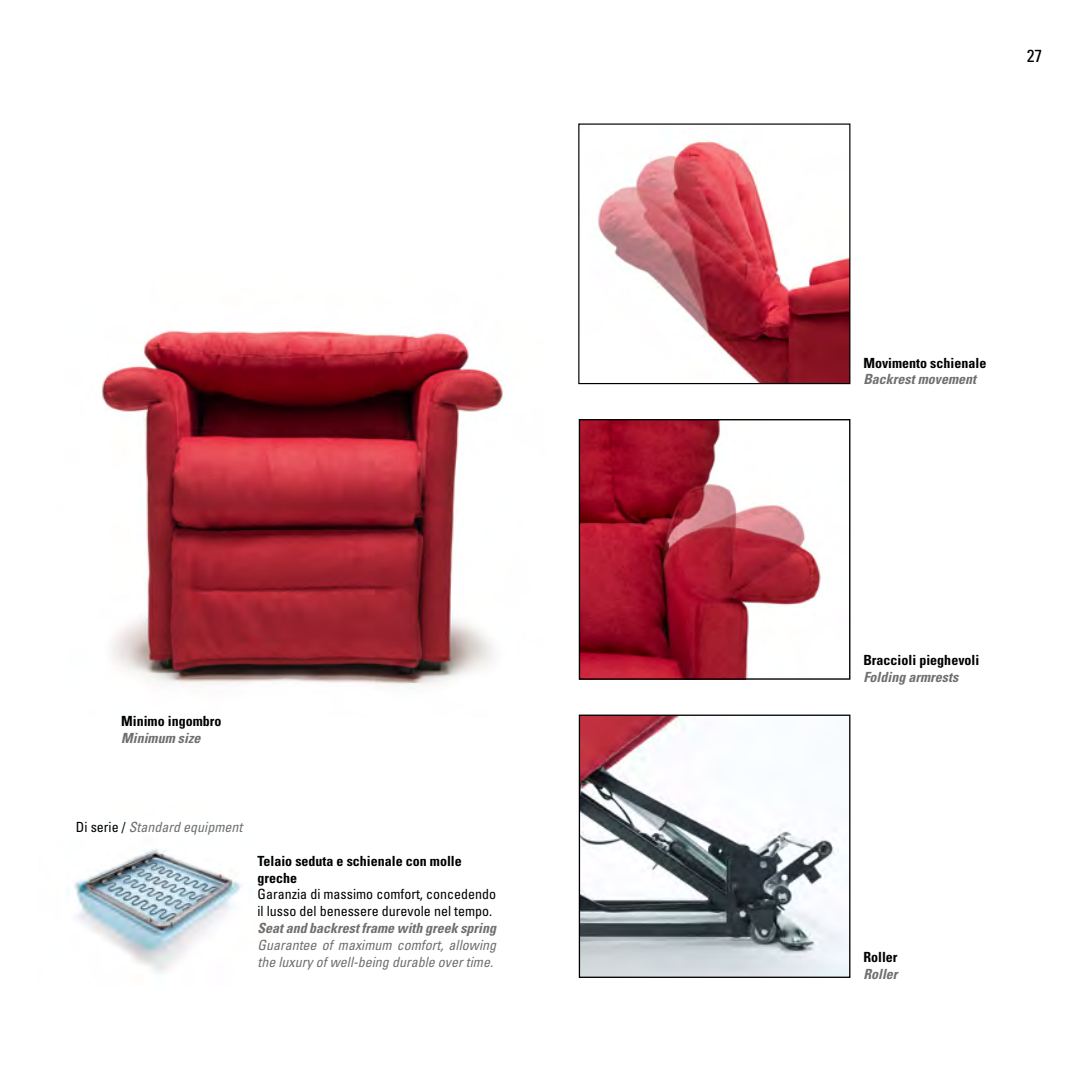
<style>
.page{position:relative;width:1092px;height:1092px;background:#fff}
.page>*{position:absolute;margin:0;border:0;box-sizing:border-box;transform-origin:0 0}
.t1{font:condensed 17.5px "Univers LT Std";color:#000}
.t2{font:italic condensed 14px/16.8px "Univers LT Std";color:#706f6f}
.t3{font:700 condensed 14px/16.8px "Univers LT Std";color:#000}
.t4{font:italic 700 condensed 14px "Univers LT Std";color:#706f6f}
.t5{font:condensed 14px/16.8px "Univers LT Std";color:#000}
.s1{font-style:normal;color:#000}
</style>
<div class="page">
<img style="left:74px;top:849px;width:168px;height:125px">
<img style="left:597px;top:140px;width:251px;height:242px">
<div style="left:578px;top:123px;width:272px;height:261px;border:1px solid #000"></div>
<img style="left:580px;top:421px;width:243px;height:256px">
<div style="left:578px;top:419px;width:272px;height:260px;border:1px solid #000"></div>
<img style="left:101px;top:330px;width:403px;height:359px">
<img style="left:580px;top:716px;width:268px;height:259px">
<div style="left:578px;top:714px;width:272px;height:263px;border:1px solid #000"></div>
<p class="t3" style="left:121px;top:712px;width:102px">Minimo ingombro</p>
<p class="t4" style="left:121px;top:729px;width:81px">Minimum size</p>
<p class="t2" style="left:76px;top:818px;width:168px"><span class="s1">Di serie /</span> Standard equipment</p>
<p class="t3" style="left:257px;top:852px;width:206px">Telaio seduta e schienale con molle greche</p>
<p class="t5" style="left:257px;top:885px;width:240px">Garanzia di massimo comfort, concedendo il lusso del benessere durevole nel tempo.</p>
<p class="t4" style="left:257px;top:919px;width:240px">Seat and backrest frame with greek spring</p>
<p class="t2" style="left:257px;top:936px;width:240px">Guarantee of maximum comfort, allowing the luxury of well-being durable over time.</p>
<p class="t1" style="left:1026px;top:45px;width:17px">27</p>
<p class="t3" style="left:863px;top:354px;width:124px">Movimento schienale</p>
<p class="t4" style="left:863px;top:371px;width:114px">Backrest movement</p>
<p class="t3" style="left:863px;top:652px;width:117px">Braccioli pieghevoli</p>
<p class="t4" style="left:863px;top:668px;width:96px">Folding armrests</p>
<p class="t3" style="left:863px;top:948px;width:36px">Roller</p>
<p class="t4" style="left:863px;top:964px;width:36px">Roller</p>
</div>
